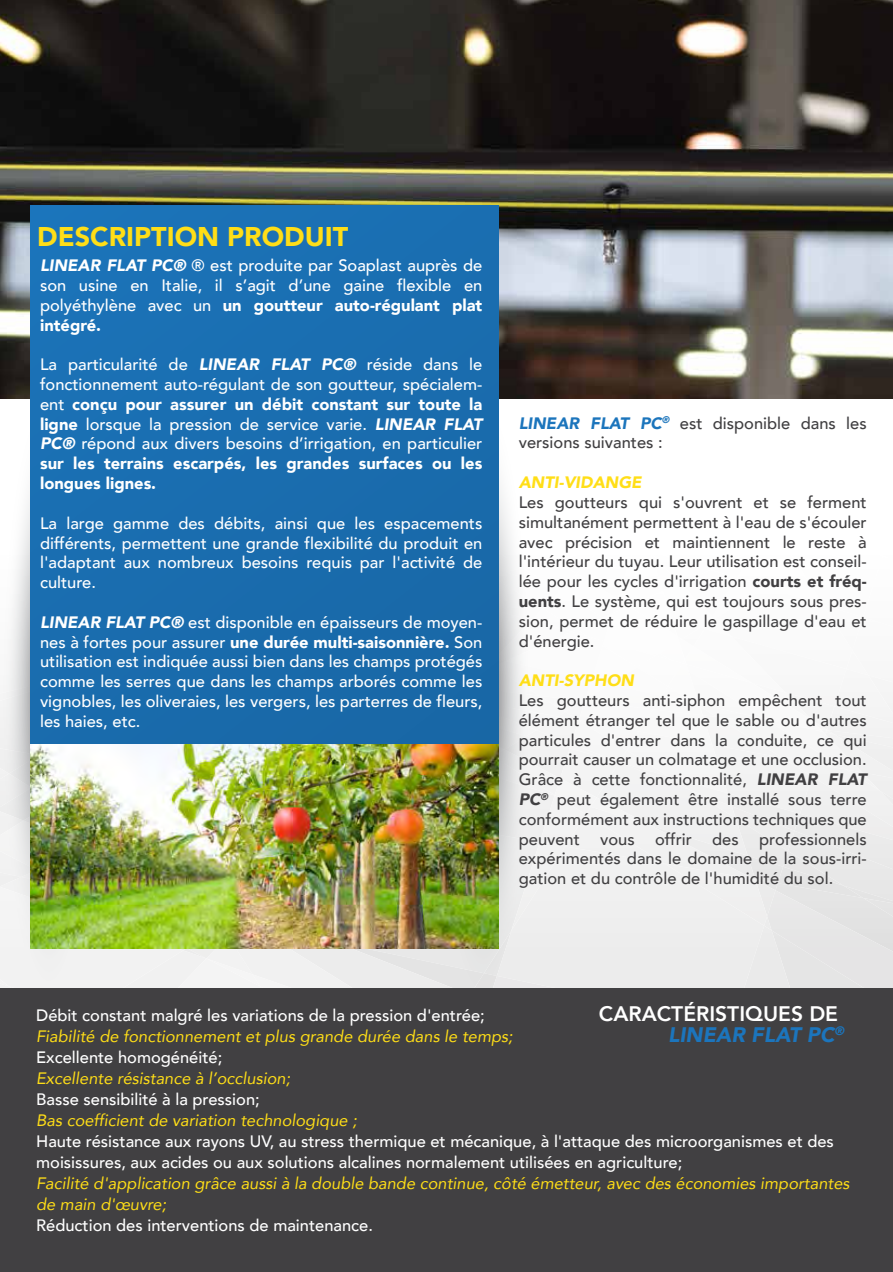
<style>
.page{position:relative;width:893px;height:1272px;background:#fff}
.page>*{position:absolute;margin:0;border:0;box-sizing:border-box;transform-origin:0 0}
.t1{font:900 27px "Avenir";color:#ffde17}
.t2{font:800 21px/21px "Avenir";color:#fff;text-align:right}
.t3{font:500 16.5px/19.8px "Avenir";color:#fff;text-align:justify}
.t4{font:500 16.5px/19.8px "Avenir";color:#414042;text-align:justify}
.t5{font:italic 16.5px/21px "Avenir";color:#ffde17}
.t6{font:italic 900 16.5px "Avenir";color:#ffde17}
.s1{font-weight:900;font-style:italic}
.s2{font-weight:900}
.s3{font-weight:900;font-style:italic;color:#1c75bc}
</style>
<div class="page">
<svg style="left:437px;top:406px;width:91px;height:583px"></svg>
<svg style="left:0;top:538px;width:893px;height:450px"></svg>
<div style="left:0;top:988px;width:893px;height:283px;background:#414042"></div>
<img style="left:31px;top:743px;width:467px;height:205px">
<img style="left:0;top:0;width:893px;height:399px">
<div style="left:30px;top:206px;width:468px;height:537px;background:#1a6daf"></div>
<h1 class="t1" style="left:37px;top:213px;width:312px">DESCRIPTION PRODUIT</h1>
<p class="t3" style="left:40px;top:254px;width:444px"><span class="s1">LINEAR FLAT PC®</span> ® est produite par Soaplast auprès de son usine en Italie, il s’agit d’une gaine flexible en polyéthylène avec un <span class="s2">un goutteur auto-régulant plat intégré.</span></p>
<p class="t3" style="left:40px;top:353px;width:444px">La particularité de <span class="s1">LINEAR FLAT PC®</span> réside dans le fonctionnement auto-régulant de son goutteur, spécialem&shy;ent <span class="s2">conçu pour assurer un débit constant sur toute la ligne</span> lorsque la pression de service varie. <span class="s1">LINEAR FLAT PC®</span> répond aux divers besoins d’irrigation, en particulier <span class="s2">sur les terrains escarpés, les grandes surfaces ou les longues lignes.</span></p>
<p class="t3" style="left:40px;top:512px;width:444px">La large gamme des débits, ainsi que les espacements différents, permettent une grande flexibilité du produit en l'adaptant aux nombreux besoins requis par l'activité de culture.</p>
<p class="t3" style="left:40px;top:611px;width:444px"><span class="s1">LINEAR FLAT PC®</span> est disponible en épaisseurs de moyen&shy;nes à fortes pour assurer <span class="s2">une durée multi-saisonnière.</span> Son utilisation est indiquée aussi bien dans les champs protégés comme les serres que dans les champs arborés comme les vignobles, les oliveraies, les vergers, les parterres de fleurs, les haies, etc.</p>
<p class="t4" style="left:519px;top:412px;width:349px"><span class="s3">LINEAR FLAT PC</span><sup>®</sup> est disponible dans les versions suivantes :</p>
<p class="t6" style="left:519px;top:468px;width:124px">ANTI-VIDANGE</p>
<p class="t4" style="left:519px;top:491px;width:349px">Les goutteurs qui s'ouvrent et se ferment simultanément permettent à l'eau de s'écouler avec précision et maintiennent le reste à l'intérieur du tuyau. Leur utilisation est conseil&shy;lée pour les cycles d'irrigation <span class="s2">courts et fréq&shy;uents</span>. Le système, qui est toujours sous pres&shy;sion, permet de réduire le gaspillage d'eau et d'énergie.</p>
<p class="t6" style="left:519px;top:666px;width:117px">ANTI-SYPHON</p>
<p class="t4" style="left:519px;top:689px;width:349px">Les goutteurs anti-siphon empêchent tout élément étranger tel que le sable ou d'autres particules d'entrer dans la conduite, ce qui pourrait causer un colmatage et une occlusion.<br>Grâce à cette fonctionnalité, <span class="s1">LINEAR FLAT PC</span><sup>®</sup> peut également être installé sous terre conformément aux instructions techniques que peuvent vous offrir des professionnels expérimentés dans le domaine de la sous-irri&shy;gation et du contrôle de l'humidité du sol.</p>
<p class="t2" style="left:599px;top:1003px;width:247px">CARACTÉRISTIQUES DE<br><span class="s3">LINEAR FLAT PC</span><sup>®</sup></p>
<p class="t3" style="left:36px;top:1004px;width:450px">Débit constant malgré les variations de la pression d'entrée;</p>
<p class="t5" style="left:36px;top:1025px;width:478px">Fiabilité de fonctionnement et plus grande durée dans le temps;</p>
<p class="t3" style="left:36px;top:1046px;width:188px">Excellente homogénéité;</p>
<p class="t5" style="left:36px;top:1067px;width:256px">Excellente résistance à l’occlusion;</p>
<p class="t3" style="left:36px;top:1088px;width:225px">Basse sensibilité à la pression;</p>
<p class="t5" style="left:36px;top:1109px;width:322px">Bas coefficient de variation technologique ;</p>
<p class="t3" style="left:36px;top:1129px;width:799px;line-height:21px">Haute résistance aux rayons UV, au stress thermique et mécanique, à l'attaque des microorganismes et des moisissures, aux acides ou aux solutions alcalines normalement utilisées en agriculture;</p>
<p class="t5" style="left:36px;top:1172px;width:815px">Facilité d'application grâce aussi à la double bande continue, côté émetteur, avec des économies importantes de main d'œuvre;</p>
<p class="t3" style="left:36px;top:1214px;width:338px">Réduction des interventions de maintenance.</p>
</div>
